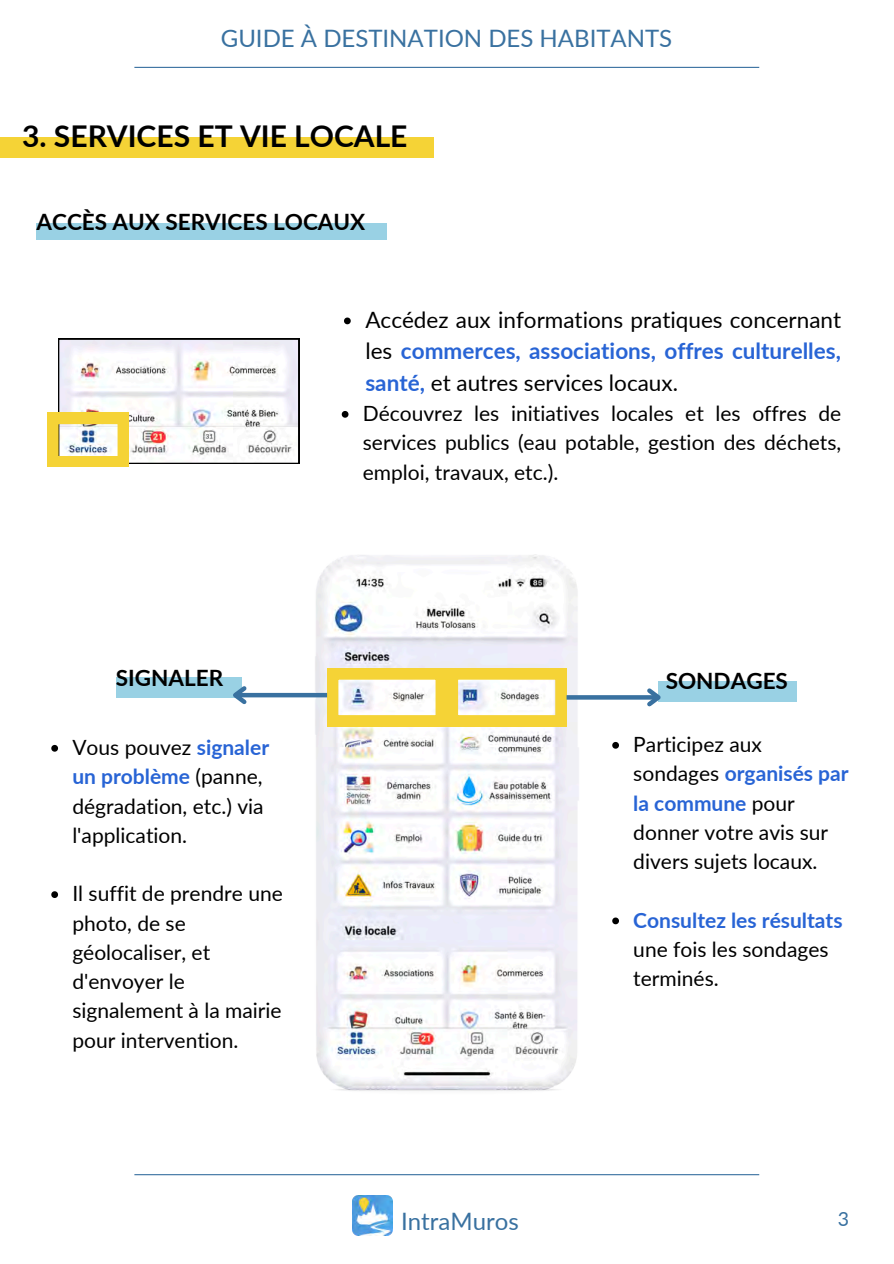
<style>
.page{position:relative;width:894px;height:1264px;background:#fff}
.page>*{position:absolute;margin:0;border:0;box-sizing:border-box;transform-origin:0 0}
.t1{font:700 30px "Lato";color:#000}
.t2{font:24px "Lato";color:#3971a0}
.t3{font:22.5px/31.5px "Lato";color:#000;text-align:justify}
.t4{font:700 22.5px "Lato";color:#000}
.t5{font:21px/29.2px "Lato";color:#000}
.t6{font:19.5px "Lato";color:#3971a0}
.s1{font-weight:700;color:#2864d5}
</style>
<div class="page">
<hr style="left:134px;top:1174px;width:625px;height:1px;background:#3971a0">
<img style="left:352px;top:1195px;width:40px;height:39px">
<div style="left:0;top:137px;width:433px;height:20px;background:#f5d336"></div>
<div style="left:116px;top:677px;width:125px;height:20px;background:#99d1e4"></div>
<div style="left:37px;top:223px;width:350px;height:16px;background:#99d1e4"></div>
<hr style="left:134px;top:67px;width:625px;height:1px;background:#3971a0">
<div style="left:657px;top:681px;width:139px;height:20px;background:#99d1e4"></div>
<svg style="left:612px;top:742px;width:6px;height:6px"></svg>
<svg style="left:612px;top:917px;width:6px;height:7px"></svg>
<img style="left:314px;top:554px;width:265px;height:537px">
<svg style="left:51px;top:745px;width:7px;height:6px"></svg>
<svg style="left:51px;top:891px;width:7px;height:7px"></svg>
<svg style="left:344px;top:317px;width:6px;height:7px"></svg>
<svg style="left:341px;top:411px;width:7px;height:7px"></svg>
<svg style="left:47px;top:339px;width:252px;height:128px"></svg>
<svg style="left:327px;top:668px;width:239px;height:58px"></svg>
<hr style="left:235px;top:693px;width:92px;height:4px;background:#3971a0">
<svg style="left:228px;top:682px;width:22px;height:23px"></svg>
<svg style="left:566px;top:695px;width:77px;height:4px"></svg>
<svg style="left:643px;top:684px;width:22px;height:23px"></svg>
<p class="t2" style="left:221px;top:23px;width:453px">GUIDE À DESTINATION DES HABITANTS</p>
<h2 class="t1" style="left:22px;top:118px;width:387px">3. SERVICES ET VIE LOCALE</h2>
<p class="t4" style="left:37px;top:207px;width:330px">ACCÈS AUX SERVICES LOCAUX</p>
<p class="t4" style="left:116px;top:663px;width:109px">SIGNALER</p>
<p class="t5" style="left:72px;top:732px;width:198px">Vous pouvez <span class="s1">signaler un problème</span> (panne, dégradation, etc.) via l'application.</p>
<p class="t5" style="left:72px;top:878px;width:212px">Il suffit de prendre une photo, de se géolocaliser, et d'envoyer le signalement à la mairie pour intervention.</p>
<p class="t3" style="left:365px;top:303px;width:477px">Accédez aux informations pratiques concernant les <span class="s1">commerces, associations, offres culturelles, santé,</span> et autres services locaux.</p>
<p class="t5" style="left:363px;top:398px;width:480px;text-align:justify">Découvrez les initiatives locales et les offres de services publics (eau potable, gestion des déchets, emploi, travaux, etc.).</p>
<p class="t4" style="left:665px;top:666px;width:124px">SONDAGES</p>
<h3 class="t2" style="left:401px;top:1205px;width:119px">IntraMuros</h3>
<h2 class="t5" style="left:633px;top:729px;width:217px">Participez aux sondages <span class="s1">organisés par la commune</span> pour donner votre avis sur divers sujets locaux.</h2>
<h2 class="t5" style="left:633px;top:904px;width:211px"><span class="s1">Consultez les résultats </span>une fois les sondages terminés.</h2>
<h4 class="t6" style="left:837px;top:1206px;width:13px">3</h4>
</div>
